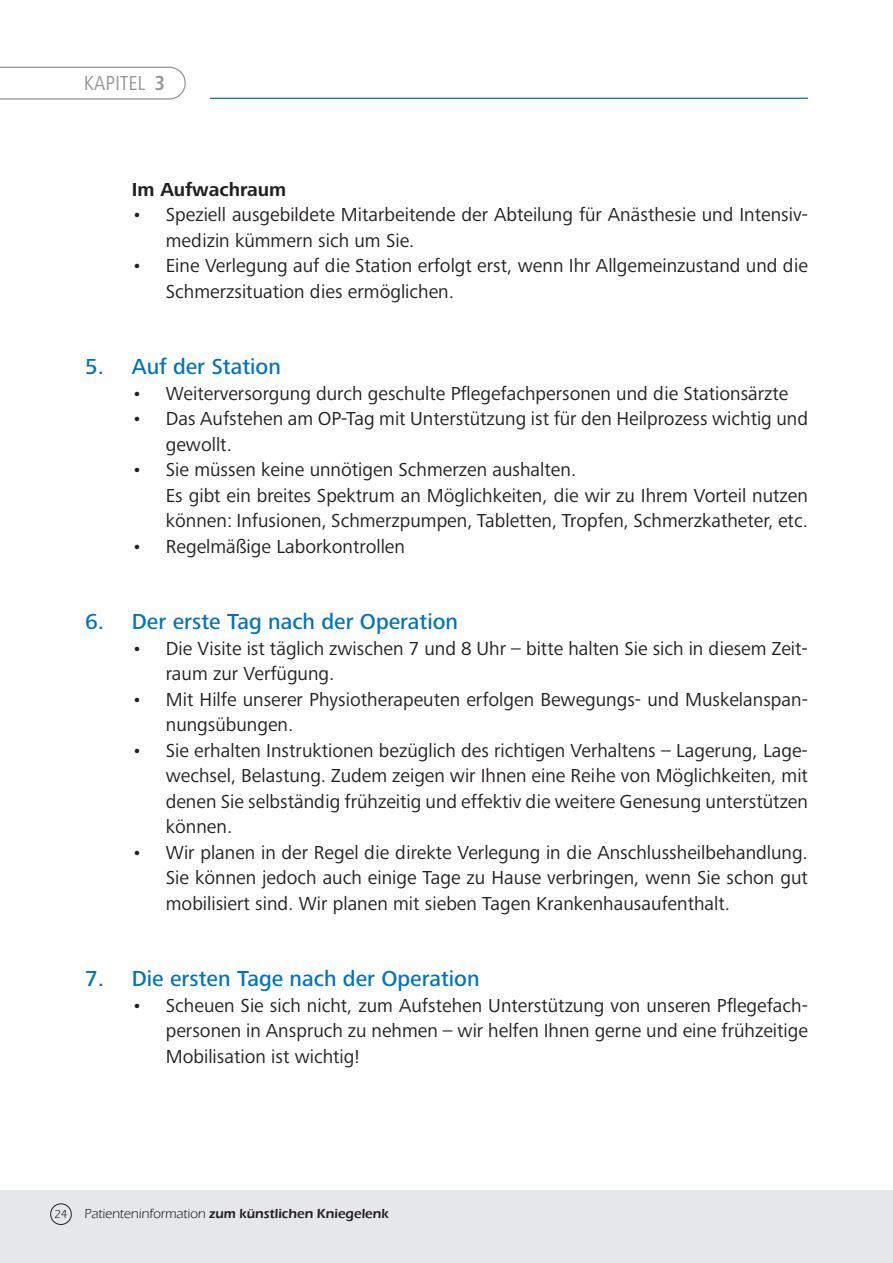
<style>
.page{position:relative;width:893px;height:1263px;background:#fff}
.page>*{position:absolute;margin:0;border:0;box-sizing:border-box;transform-origin:0 0}
.t1{font:500 22.5px "Frutiger Next Pro";color:#0073bc}
.t2{font:condensed 21px "Frutiger Next Pro";color:#939598}
.t3{font:19.5px/25.5px "Frutiger Next Pro";color:#231f20}
.t4{font:700 19.5px "Frutiger Next Pro";color:#231f20}
.t5{font:600 13.5px "Eras ITC";color:#231f20}
.t6{font:12px "ITC Eras LT";color:#231f20}
.s1{font-weight:700}
.s2{font-family:"ITC Eras LT";font-weight:400}
</style>
<div class="page">
<div style="left:0;top:1190px;width:893px;height:73px;background:#e6e7e9"></div>
<svg style="left:0;top:66px;width:186px;height:34px"></svg>
<hr style="left:210px;top:98px;width:598px;height:1px;background:#0073bc">
<div style="left:50px;top:1203px;width:22px;height:22px;border:1px solid #231f20;border-radius:50%"></div>
<p class="t2" style="left:84px;top:71px;width:83px">KAPITEL <span class="s1">3</span></p>
<p class="t4" style="left:132px;top:178px;width:156px">Im Aufwachraum</p>
<p class="t3" style="left:166px;top:202px;width:644px;text-indent:-34px">• Speziell ausgebildete Mitarbeitende der Abteilung für Anästhesie und Intensiv&shy;medizin kümmern sich um Sie.</p>
<p class="t3" style="left:166px;top:253px;width:644px;text-indent:-34px">• Eine Verlegung auf die Station erfolgt erst, wenn Ihr Allgemeinzustand und die<br>Schmerzsituation dies ermöglichen.</p>
<p class="t1" style="left:85px;top:354px;width:197px">5. Auf der Station</p>
<p class="t3" style="left:132px;top:380px;width:658px">• Weiterversorgung durch geschulte Pflegefachpersonen und die Stationsärzte</p>
<p class="t3" style="left:166px;top:406px;width:644px;text-indent:-34px">• Das Aufstehen am OP-Tag mit Unterstützung ist für den Heilprozess wichtig und gewollt.</p>
<p class="t3" style="left:166px;top:457px;width:644px;text-indent:-34px">• Sie müssen keine unnötigen Schmerzen aushalten.<br>Es gibt ein breites Spektrum an Möglichkeiten, die wir zu Ihrem Vorteil nutzen können: Infusionen, Schmerzpumpen, Tabletten, Tropfen, Schmerzkatheter, etc.</p>
<p class="t3" style="left:132px;top:533px;width:275px">• Regelmäßige Laborkontrollen</p>
<p class="t1" style="left:85px;top:609px;width:375px">6. Der erste Tag nach der Operation</p>
<p class="t3" style="left:166px;top:635px;width:643px;text-indent:-34px">• Die Visite ist täglich zwischen 7 und 8 Uhr – bitte halten Sie sich in diesem Zeit&shy;raum zur Verfügung.</p>
<p class="t3" style="left:166px;top:686px;width:644px;text-indent:-34px">• Mit Hilfe unserer Physiotherapeuten erfolgen Bewegungs- und Muskelanspan&shy;nungsübungen.</p>
<p class="t3" style="left:166px;top:737px;width:644px;text-align:justify;text-indent:-34px">• Sie erhalten Instruktionen bezüglich des richtigen Verhaltens – Lagerung, Lage&shy;wechsel, Belastung. Zudem zeigen wir Ihnen eine Reihe von Möglichkeiten, mit denen Sie selbständig frühzeitig und effektiv die weitere Genesung unterstützen können.</p>
<p class="t3" style="left:166px;top:839px;width:644px;text-align:justify;text-indent:-34px">• Wir planen in der Regel die direkte Verlegung in die Anschlussheilbehandlung.<br>Sie können jedoch auch einige Tage zu Hause verbringen, wenn Sie schon gut mobilisiert sind. Wir planen mit sieben Tagen Krankenhausaufenthalt.</p>
<p class="t1" style="left:85px;top:966px;width:396px">7. Die ersten Tage nach der Operation</p>
<p class="t3" style="left:166px;top:992px;width:644px;text-align:justify;text-indent:-34px">• Scheuen Sie sich nicht, zum Aufstehen Unterstützung von unseren Pflegefach&shy;personen in Anspruch zu nehmen – wir helfen Ihnen gerne und eine frühzeitige Mobilisation ist wichtig!</p>
<p class="t6" style="left:54px;top:1208px;width:15px">24</p>
<p class="t5" style="left:85px;top:1206px;width:306px"><span class="s2">Patienteninformation</span> zum künstlichen Kniegelenk</p>
</div>
